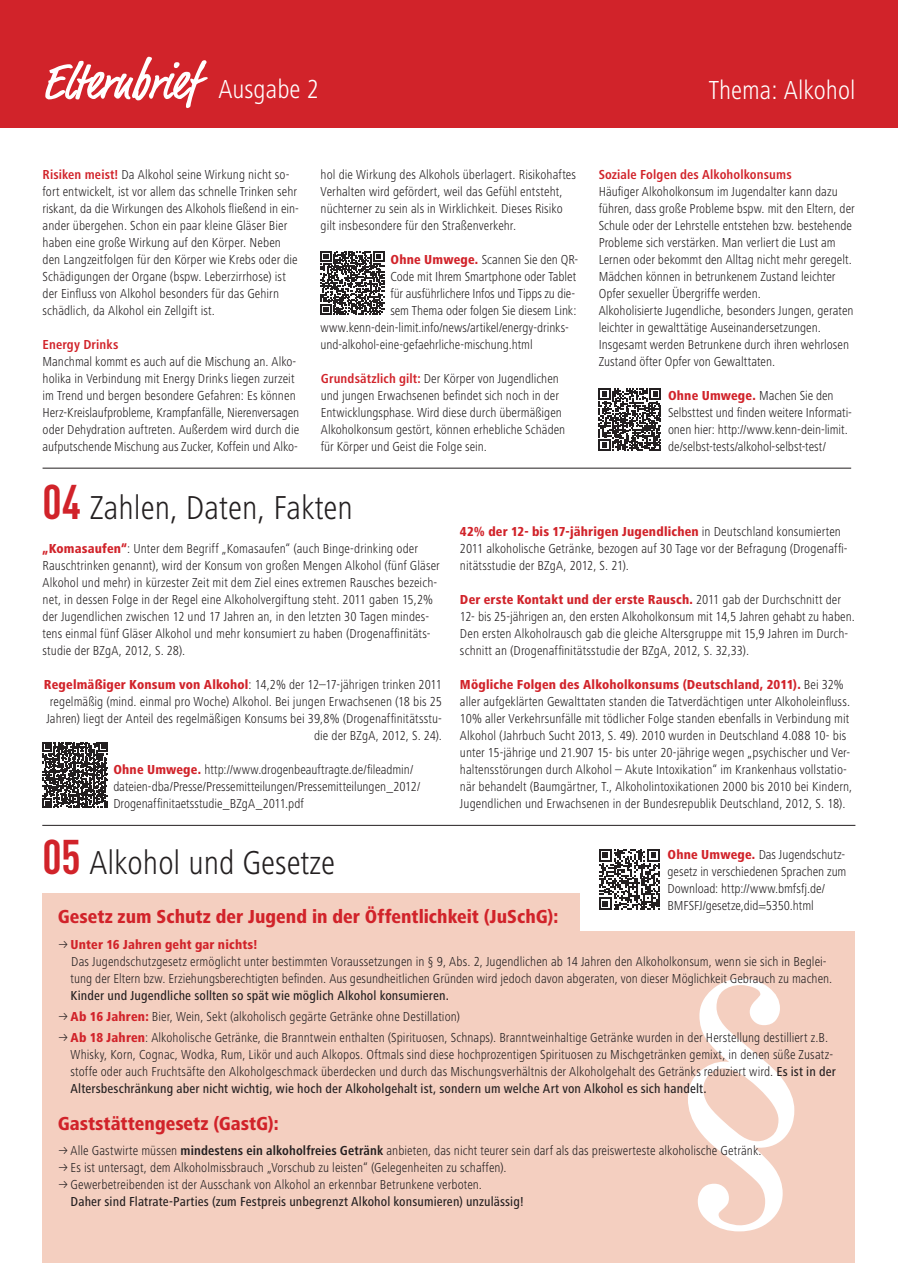
<style>
.page{position:relative;width:898px;height:1263px;background:#fff}
.page>*{position:absolute;margin:0;border:0;box-sizing:border-box;transform-origin:0 0}
.t1{font:500 condensed 51.3px "Market";color:#fff}
.t2{font:300 condensed 34.35px "Frutiger Next LT";color:#231f20}
.t3{font:300 condensed 27px "Frutiger Next LT";color:#fff}
.Subhead{font:800 condensed 19.5px "Frutiger Next LT";color:#d1232a}
.Fließtext{font:300 condensed 13.5px/17px "Frutiger Next LT";color:#231f20}
.Aufzählung{font:300 condensed 13.5px/17px "Frutiger Next LT";letter-spacing:.005em;color:#231f20}
.Aufzählung-2{font:500 condensed 13.5px "Frutiger Next LT";letter-spacing:.01em;color:#231f20}
.Fließtext-2{font:700 condensed 13.5px "Frutiger Next LT";letter-spacing:.01em;color:#d1232a}
.s1{font-weight:700;color:#d1232a}
.s2{font-weight:800;color:#d1232a}
.s3{font-family:"DIN Cond";font-weight:700;font-stretch:normal;font-size:48px;color:#d1232a}
.s4{font-weight:500}
.s5{font-weight:700}
</style>
<div class="page">
<div style="left:0;top:0;width:897px;height:128px;background:#d1232a"></div>
<div style="left:42px;top:932px;width:812px;height:331px;background:#f4cfc0"></div>
<div style="left:42px;top:893px;width:537px;height:328px;background:#f4cfc0"></div>
<hr style="left:42px;top:825px;width:813px;height:1px;background:#231f20">
<hr style="left:43px;top:468px;width:807px;height:1px;background:#231f20">
<svg style="left:132px;top:57px;width:20px;height:43px"></svg>
<svg style="left:688px;top:979px;width:106px;height:252px"></svg>
<svg style="left:320px;top:251px;width:64px;height:64px"></svg>
<svg style="left:598px;top:388px;width:63px;height:63px"></svg>
<svg style="left:42px;top:742px;width:66px;height:66px"></svg>
<svg style="left:599px;top:849px;width:60px;height:61px"></svg>
<p class="t1" style="left:43px;top:51px;width:157px">Eltern rief</p>
<p class="t3" style="left:218px;top:75px;width:102px">Ausgabe 2</p>
<p class="t3" style="left:708px;top:75px;width:148px">Thema: Alkohol</p>
<p class="Fließtext" style="left:43px;top:166px;width:258px"><span class="s1">Risiken meist!</span> Da Alkohol seine Wirkung nicht so&shy;fort entwickelt, ist vor allem das schnelle Trinken sehr riskant, da die Wirkungen des Alkohols fließend in ein&shy;ander übergehen. Schon ein paar kleine Gläser Bier haben eine große Wirkung auf den Körper. Neben den Langzeitfolgen für den Körper wie Krebs oder die Schädigungen der Organe (bspw. Leberzirrhose) ist der Einfluss von Alkohol besonders für das Gehirn schädlich, da Alkohol ein Zellgift ist.</p>
<p class="Fließtext" style="left:43px;top:336px;width:258px"><span class="s1">Energy Drinks<br></span>Manchmal kommt es auch auf die Mischung an. Alko&shy;holika in Verbindung mit Energy Drinks liegen zurzeit im Trend und bergen besondere Gefahren: Es können Herz-Kreislaufprobleme, Krampfanfälle, Nierenversagen oder Dehydration auftreten. Außerdem wird durch die aufputschende Mischung aus Zucker, Koffein und Alko-</p>
<p class="Fließtext" style="left:320px;top:166px;width:257px">hol die Wirkung des Alkohols überlagert. Risikohaftes Verhalten wird gefördert, weil das Gefühl entsteht, nüchterner zu sein als in Wirklichkeit. Dieses Risiko gilt insbesondere für den Straßenverkehr.</p>
<p class="Fließtext-2" style="left:598px;top:167px;width:194px">Soziale Folgen des Alkoholkonsums</p>
<p class="Fließtext" style="left:598px;top:183px;width:257px">Häufiger Alkoholkonsum im Jugendalter kann dazu führen, dass große Probleme bspw. mit den Eltern, der Schule oder der Lehrstelle entstehen bzw. bestehende Probleme sich verstärken. Man verliert die Lust am Lernen oder bekommt den Alltag nicht mehr geregelt.</p>
<p class="Fließtext" style="left:598px;top:268px;width:256px">Mädchen können in betrunkenem Zustand leichter Opfer sexueller Übergriffe werden.<br>Alkoholisierte Jugendliche, besonders Jungen, geraten leichter in gewalttätige Auseinandersetzungen.<br>Insgesamt werden Betrunkene durch ihren wehrlosen Zustand öfter Opfer von Gewalttaten.</p>
<p class="Fließtext" style="left:390px;top:251px;width:189px"><span class="s2">Ohne Umwege.</span> Scannen Sie den QR-</p>
<p class="Fließtext" style="left:390px;top:268px;width:187px">Code mit Ihrem Smartphone oder Tablet</p>
<p class="Fließtext" style="left:390px;top:285px;width:186px">für ausführlichere Infos und Tipps zu die-</p>
<p class="Fließtext" style="left:390px;top:302px;width:187px">sem Thema oder folgen Sie diesem Link:</p>
<p class="Fließtext" style="left:320px;top:319px;width:250px">www.kenn-dein-limit.info/news/artikel/energy-drinks-</p>
<p class="Fließtext" style="left:320px;top:336px;width:213px">und-alkohol-eine-gefaehrliche-mischung.html</p>
<p class="Fließtext" style="left:321px;top:370px;width:246px"><span class="s1">Grundsätzlich gilt:</span> Der Körper von Jugendlichen und jungen Erwachsenen befindet sich noch in der Entwicklungsphase. Wird diese durch übermäßigen Alkoholkonsum gestört, können erhebliche Schäden für Körper und Geist die Folge sein.</p>
<p class="Fließtext" style="left:667px;top:387px;width:185px"><span class="s2">Ohne Umwege.</span> Machen Sie den Selbsttest und finden weitere Informati&shy;onen hier: http://www.kenn-dein-limit. de/selbst-tests/alkohol-selbst-test/</p>
<p class="t2" style="left:43px;top:488px;width:312px"><span class="s3">04</span> Zahlen, Daten, Fakten</p>
<p class="Fließtext" style="left:43px;top:540px;width:398px"><span class="s2">„Komasaufen“</span>: Unter dem Begriff „Komasaufen“ (auch Binge-drinking oder Rauschtrinken genannt), wird der Konsum von großen Mengen Alkohol (fünf Gläser Alkohol und mehr) in kürzester Zeit mit dem Ziel eines extremen Rausches bezeich&shy;net, in dessen Folge in der Regel eine Alkoholvergiftung steht. 2011 gaben 15,2% der Jugendlichen zwischen 12 und 17 Jahren an, in den letzten 30 Tagen mindes&shy;tens einmal fünf Gläser Alkohol und mehr konsumiert zu haben (Drogenaffinitäts&shy;studie der BZgA, 2012, S. 28).</p>
<p class="Fließtext" style="left:44px;top:676px;width:399px;text-align:right"><span class="s2">Regelmäßiger Konsum von Alkohol</span>: 14,2% der 12–17-jährigen trinken 2011 regelmäßig (mind. einmal pro Woche) Alkohol. Bei jungen Erwachsenen (18 bis 25<br>Jahren) liegt der Anteil des regelmäßigen Konsums bei 39,8% (Drogenaffinitätsstu&shy;die der BZgA, 2012, S. 24).</p>
<p class="Fließtext" style="left:113px;top:761px;width:308px"><span class="s2">Ohne Umwege.</span> http://www.drogenbeauftragte.de/fileadmin/ dateien-dba/Presse/Pressemitteilungen/Pressemitteilungen_2012/<br>Drogenaffinitaetsstudie_BZgA_2011.pdf</p>
<p class="Fließtext" style="left:460px;top:523px;width:389px"><span class="s2">42% der 12- bis 17-jährigen Jugendlichen</span> in Deutschland konsumierten<br>2011 alkoholische Getränke, bezogen auf 30 Tage vor der Befragung (Drogenaffi&shy;nitätsstudie der BZgA, 2012, S. 21).</p>
<p class="Fließtext" style="left:460px;top:591px;width:396px"><span class="s2">Der erste Kontakt und der erste Rausch.</span> 2011 gab der Durchschnitt der 12- bis 25-jährigen an, den ersten Alkoholkonsum mit 14,5 Jahren gehabt zu haben.<br>Den ersten Alkoholrausch gab die gleiche Altersgruppe mit 15,9 Jahren im Durch&shy;schnitt an (Drogenaffinitätsstudie der BZgA, 2012, S. 32,33).</p>
<p class="Fließtext" style="left:460px;top:676px;width:394px"><span class="s2">Mögliche Folgen des Alkoholkonsums (Deutschland, 2011).</span> Bei 32% aller aufgeklärten Gewalttaten standen die Tatverdächtigen unter Alkoholeinfluss.<br>10% aller Verkehrsunfälle mit tödlicher Folge standen ebenfalls in Verbindung mit Alkohol (Jahrbuch Sucht 2013, S. 49). 2010 wurden in Deutschland 4.088 10- bis unter 15-jährige und 21.907 15- bis unter 20-jährige wegen „psychischer und Ver&shy;haltensstörungen durch Alkohol – Akute Intoxikation“ im Krankenhaus vollstatio&shy;när behandelt (Baumgärtner, T., Alkoholintoxikationen 2000 bis 2010 bei Kindern, Jugendlichen und Erwachsenen in der Bundesrepublik Deutschland, 2012, S. 18).</p>
<p class="t2" style="left:43px;top:844px;width:294px"><span class="s3">05</span> Alkohol und Gesetze</p>
<p class="Fließtext" style="left:667px;top:846px;width:180px"><span class="s2">Ohne Umwege.</span> Das Jugendschutz&shy;gesetz in verschiedenen Sprachen zum Download: http://www.bmfsfj.de/ BMFSFJ/gesetze,did=5350.html</p>
<p class="Subhead" style="left:58px;top:906px;width:502px">Gesetz zum Schutz der Jugend in der Öffentlichkeit (JuSchG):</p>
<p class="Aufzählung" style="left:70px;top:936px;width:763px"><span class="s2">Unter 16 Jahren geht gar nichts!<br></span>Das Jugendschutzgesetz ermöglicht unter bestimmten Voraussetzungen in § 9, Abs. 2, Jugendlichen ab 14 Jahren den Alkoholkonsum, wenn sie sich in Beglei&shy;tung der Eltern bzw. Erziehungsberechtigten befinden. Aus gesundheitlichen Gründen wird jedoch davon abgeraten, von dieser Möglichkeit Gebrauch zu machen.<br><span class="s4">Kinder und Jugendliche sollten so spät wie möglich Alkohol konsumieren.</span></p>
<p class="Aufzählung" style="left:70px;top:1008px;width:391px"><span class="s2">Ab 16 Jahren:</span> Bier, Wein, Sekt (alkoholisch gegärte Getränke ohne Destillation)</p>
<p class="Aufzählung" style="left:70px;top:1029px;width:766px"><span class="s2">Ab 18 Jahren</span>: Alkoholische Getränke, die Branntwein enthalten (Spirituosen, Schnaps). Branntweinhaltige Getränke wurden in der Herstellung destilliert z.B.<br>Whisky, Korn, Cognac, Wodka, Rum, Likör und auch Alkopos. Oftmals sind diese hochprozentigen Spirituosen zu Mischgetränken gemixt, in denen süße Zusatz&shy;stoffe oder auch Fruchtsäfte den Alkoholgeschmack überdecken und durch das Mischungsverhältnis der Alkoholgehalt des Getränks reduziert wird. <span class="s4">Es ist in der Altersbeschränkung aber nicht wichtig, wie hoch der Alkoholgehalt ist, sondern um welche Art von Alkohol es sich handelt.</span></p>
<p class="Subhead" style="left:58px;top:1112px;width:222px">Gaststättengesetz (GastG):</p>
<p class="Aufzählung" style="left:70px;top:1142px;width:692px">Alle Gastwirte müssen <span class="s5">mindestens ein alkoholfreies Getränk</span> anbieten, das nicht teurer sein darf als das preiswerteste alkoholische Getränk.</p>
<p class="Aufzählung" style="left:70px;top:1159px;width:437px">Es ist untersagt, dem Alkoholmissbrauch „Vorschub zu leisten“ (Gelegenheiten zu schaffen).</p>
<p class="Aufzählung" style="left:70px;top:1176px;width:413px">Gewerbetreibenden ist der Ausschank von Alkohol an erkennbar Betrunkene verboten.</p>
<p class="Aufzählung-2" style="left:70px;top:1194px;width:454px">Daher sind Flatrate-Parties (zum Festpreis unbegrenzt Alkohol konsumieren) unzulässig!</p>
</div>
